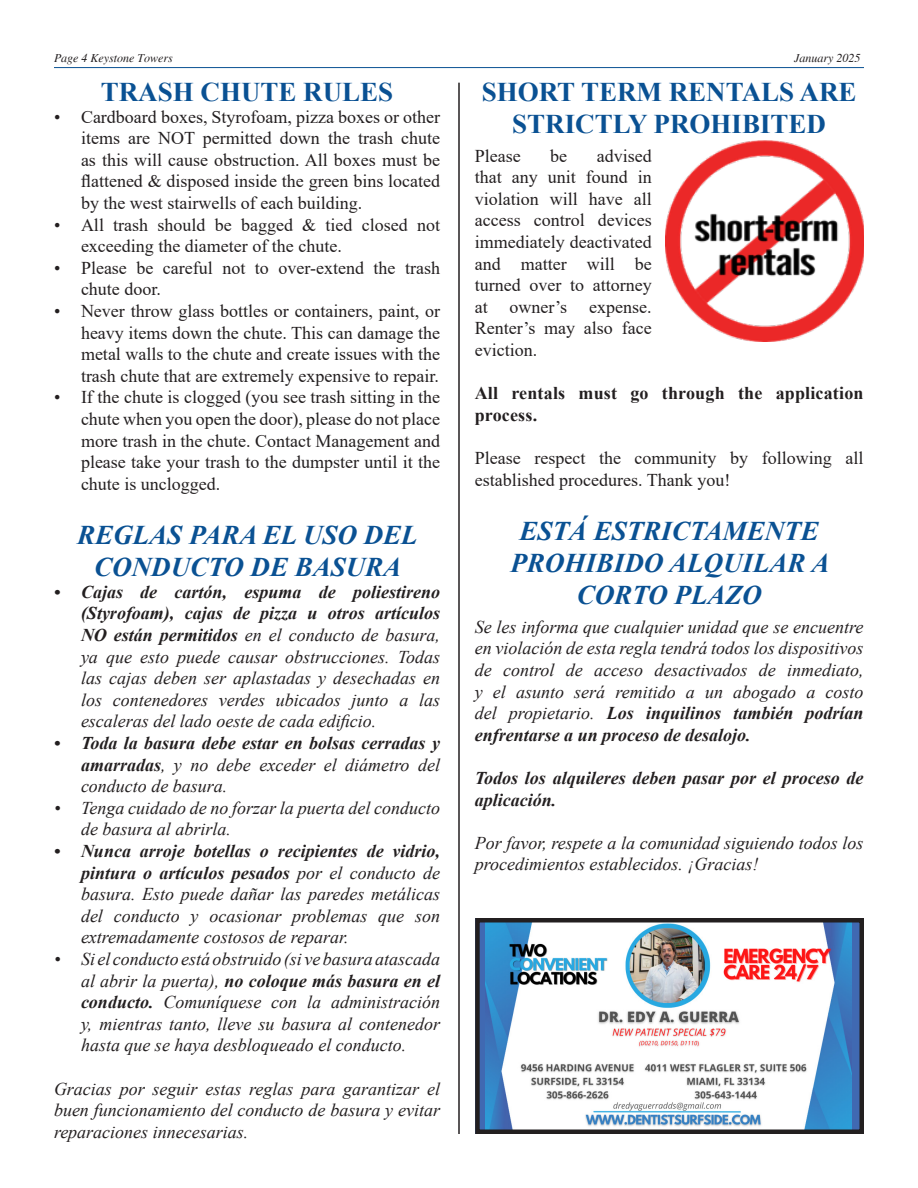
<style>
.page{position:relative;width:918px;height:1188px;background:#fff}
.page>*{position:absolute;margin:0;border:0;box-sizing:border-box;transform-origin:0 0}
.t1{font:italic 700 27px/32.4px "Times New Roman";color:#0a5193;text-align:center}
.t2{font:700 27px/32.4px "Times New Roman";color:#0a5193;text-align:center}
.t3{font:italic 18px/21.6px "Times New Roman";color:#231f20;text-align:justify}
.t4{font:18px/21.6px "Times New Roman";color:#231f20;text-align:justify}
.t5{font:italic 700 18px/21.6px "Times New Roman";color:#231f20;text-align:justify}
.t6{font:700 18px/21.6px "Times New Roman";letter-spacing:.01em;color:#231f20}
.t7{font:italic 12px "Times";color:#231f20}
.s1{font-weight:700}
.s2{font-weight:400}
</style>
<div class="page">
<hr style="left:54px;top:67px;width:810px;height:1px;background:#0a5193">
<div style="left:475px;top:918px;width:384px;height:216px;background:#4069b2"></div>
<img style="left:486px;top:924px;width:365px;height:204px">
<div style="left:475px;top:918px;width:389px;height:216px;border:5px solid #231f20"></div>
<hr style="left:458px;top:83px;width:2px;height:1051px;background:#231f20">
<img style="left:666px;top:141px;width:198px;height:200px">
<p class="t7" style="left:54px;top:52px;width:120px">Page 4 Keystone Towers</p>
<p class="t7" style="left:794px;top:52px;width:68px">January 2025</p>
<p class="t2" style="left:101px;top:75px;width:294px">TRASH CHUTE RULES</p>
<p class="t4" style="left:81px;top:105px;width:361px;text-indent:-27px">• Cardboard boxes, Styrofoam, pizza boxes or other items are NOT permitted down the trash chute as this will cause obstruction. All boxes must be flattened &amp; disposed inside the green bins located by the west stairwells of each building.</p>
<p class="t4" style="left:81px;top:213px;width:361px;text-indent:-27px">• All trash should be bagged &amp; tied closed not exceeding the diameter of the chute.</p>
<p class="t4" style="left:81px;top:256px;width:361px;text-indent:-27px">• Please be careful not to over-extend the trash chute door.</p>
<p class="t4" style="left:81px;top:300px;width:361px;text-indent:-27px">• Never throw glass bottles or containers, paint, or heavy items down the chute. This can damage the metal walls to the chute and create issues with the trash chute that are extremely expensive to repair.</p>
<p class="t4" style="left:81px;top:386px;width:361px;text-indent:-27px">• If the chute is clogged (you see trash sitting in the chute when you open the door), please do not place more trash in the chute. Contact Management and please take your trash to the dumpster until it the chute is unclogged.</p>
<p class="t1" style="left:77px;top:518px;width:342px">REGLAS PARA EL USO DEL<br>CONDUCTO DE BASURA</p>
<p class="t3" style="left:81px;top:581px;width:361px;text-indent:-27px"><span class="s1">• Cajas de cartón, espuma de poliestireno (Styrofoam), cajas de pizza u otros artículos NO están permitidos</span> en el conducto de basura, ya que esto puede causar obstrucciones. Todas las cajas deben ser aplastadas y desechadas en los contenedores verdes ubicados junto a las escaleras del lado oeste de cada edificio.</p>
<p class="t5" style="left:81px;top:732px;width:361px;text-indent:-27px">• Toda la basura debe estar en bolsas cerradas y amarradas<span class="s2">, y no debe exceder el diámetro del conducto de basura.</span></p>
<p class="t3" style="left:81px;top:797px;width:361px;text-indent:-27px">• Tenga cuidado de no forzar la puerta del conducto de basura al abrirla.</p>
<p class="t3" style="left:81px;top:840px;width:361px;text-indent:-27px"><span class="s1">• Nunca arroje botellas o recipientes de vidrio, pintura o artículos pesados</span> por el conducto de basura. Esto puede dañar las paredes metálicas del conducto y ocasionar problemas que son extremadamente costosos de reparar.</p>
<p class="t3" style="left:81px;top:948px;width:361px;text-indent:-27px">• Si el conducto está obstruido (si ve basura atascada al abrir la puerta), <span class="s1">no coloque más basura en el conducto.</span> Comuníquese con la administración y, mientras tanto, lleve su basura al contenedor hasta que se haya desbloqueado el conducto.</p>
<p class="t3" style="left:54px;top:1077px;width:388px">Gracias por seguir estas reglas para garantizar el buen funcionamiento del conducto de basura y evitar reparaciones innecesarias.</p>
<p class="t2" style="left:482px;top:75px;width:376px">SHORT TERM RENTALS ARE<br>STRICTLY PROHIBITED</p>
<p class="t4" style="left:475px;top:144px;width:47px">Please</p>
<p class="t4" style="left:550px;top:144px;width:18px">be</p>
<p class="t4" style="left:475px;top:144px;width:178px;text-indent:122px">advised that any unit found in violation will have all access control devices immediately deactivated and matter will be turned over to attorney at owner’s expense.<br>Renter’s may also face eviction.</p>
<p class="t6" style="left:475px;top:382px;width:390px">All rentals must go through the application process.</p>
<p class="t4" style="left:475px;top:447px;width:390px">Please respect the community by following all established procedures. Thank you!</p>
<p class="t1" style="left:510px;top:514px;width:321px">ESTÁ ESTRICTAMENTE<br>PROHIBIDO ALQUILAR A<br>CORTO PLAZO</p>
<p class="t3" style="left:475px;top:616px;width:390px">Se les informa que cualquier unidad que se encuentre en violación de esta regla tendrá todos los dispositivos de control de acceso desactivados de inmediato, y el asunto será remitido a un abogado a costo del propietario. <span class="s1">Los inquilinos también podrían enfrentarse a un proceso de desalojo.</span></p>
<p class="t5" style="left:475px;top:767px;width:390px">Todos los alquileres deben pasar por el proceso de aplicación.</p>
<p class="t3" style="left:475px;top:832px;width:390px">Por favor, respete a la comunidad siguiendo todos los procedimientos establecidos. ¡Gracias!</p>
</div>
